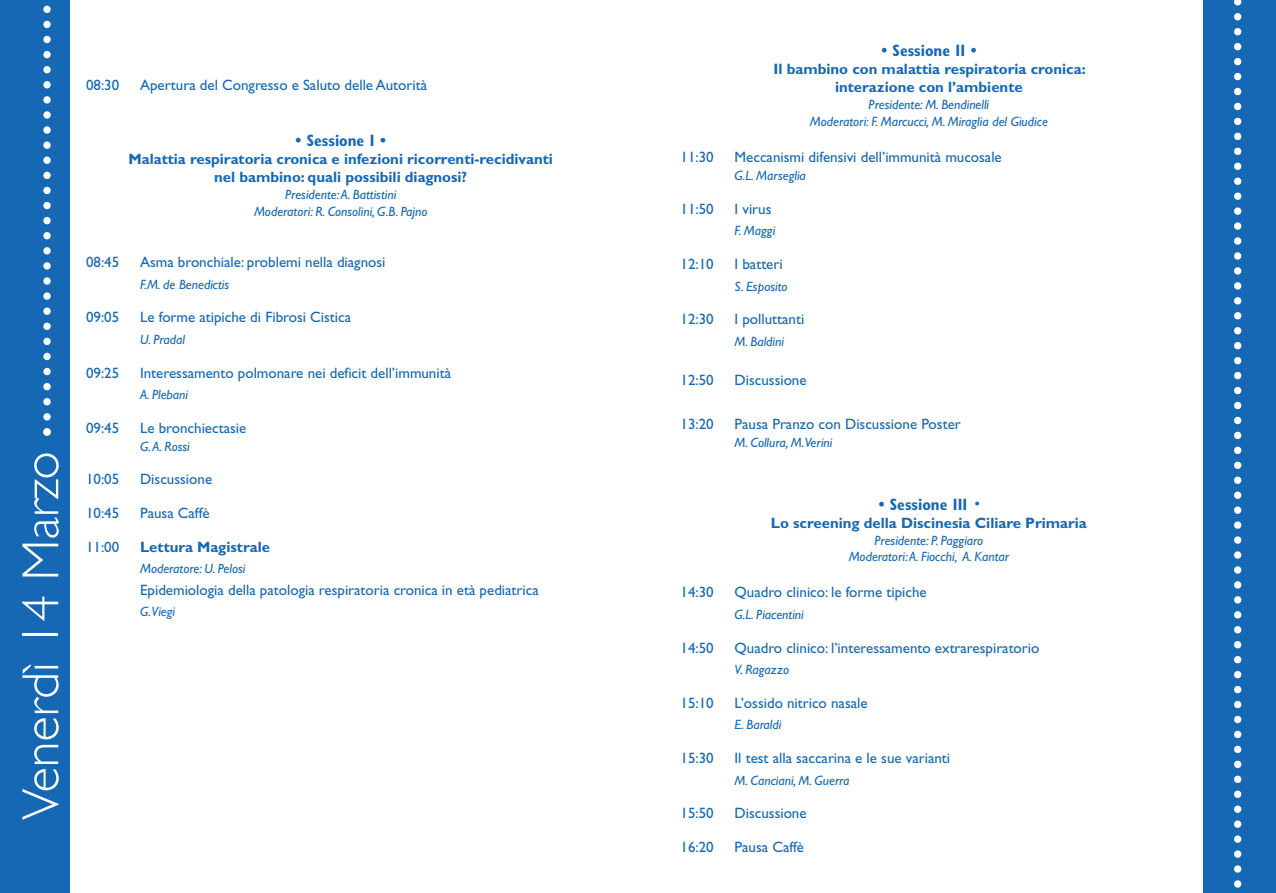
<style>
.page{position:relative;width:1276px;height:893px;background:#fff}
.page>*{position:absolute;margin:0;border:0;box-sizing:border-box;transform-origin:0 0}
.t1{font:300 52.5px "Gill Sans";color:#fff}
.t2{font:700 condensed 16.5px "Gill Sans";color:#1768b4}
.t3{font:15px "Gill Sans";color:#1768b4}
.t4{font:700 15px/18px "Gill Sans";color:#1768b4;text-align:center}
.t5{font:italic 13.5px/16.2px "Gill Sans";color:#1768b4;text-align:center}
.s1{font-family:"Helvetica";font-weight:400;font-stretch:normal;font-size:18px}
</style>
<div class="page">
<div style="left:0;top:0;width:70px;height:893px;background:#1768b4"></div>
<div style="left:1203px;top:0;width:73px;height:893px;background:#1768b4"></div>
<svg style="left:43px;top:5px;width:8px;height:431px"></svg>
<svg style="left:1234px;top:0;width:7px;height:888px"></svg>
<h1 class="t1" style="left:9px;top:820px;width:370px;rotate:-90deg">Venerdì 14 Marzo</h1>
<p class="t3" style="left:86px;top:79px;width:35px">08:30</p>
<p class="t3" style="left:140px;top:79px;width:289px">Apertura del Congresso e Saluto delle Autorità</p>
<p class="t2" style="left:296px;top:135px;width:92px">• Sessione I •</p>
<p class="t4" style="left:128px;top:152px;width:426px">Malattia respiratoria cronica e infezioni ricorrenti-recidivanti nel bambino: quali possibili diagnosi?</p>
<p class="t5" style="left:254px;top:188px;width:175px">Presidente:A. Battistini<br>Moderatori: R. Consolini, G.B. Pajno</p>
<p class="t3" style="left:86px;top:256px;width:35px">08:45</p>
<p class="t3" style="left:140px;top:256px;width:247px">Asma bronchiale: problemi nella diagnosi</p>
<p class="t5" style="left:140px;top:277px;width:91px">F.M. de Benedictis</p>
<p class="t3" style="left:86px;top:312px;width:35px">09:05</p>
<p class="t3" style="left:140px;top:312px;width:212px">Le forme atipiche di Fibrosi Cistica</p>
<p class="t5" style="left:140px;top:333px;width:46px">U. Pradal</p>
<p class="t3" style="left:86px;top:367px;width:35px">09:25</p>
<p class="t3" style="left:140px;top:367px;width:312px">Interessamento polmonare nei deficit dell’immunità</p>
<p class="t5" style="left:140px;top:388px;width:50px">A. Plebani</p>
<p class="t3" style="left:86px;top:422px;width:35px">09:45</p>
<p class="t3" style="left:140px;top:422px;width:108px">Le bronchiectasie</p>
<p class="t5" style="left:140px;top:439px;width:51px">G.A. Rossi</p>
<p class="t3" style="left:86px;top:474px;width:35px">10:05</p>
<p class="t3" style="left:140px;top:474px;width:74px">Discussione</p>
<p class="t3" style="left:86px;top:507px;width:35px">10:45</p>
<p class="t3" style="left:140px;top:507px;width:71px">Pausa Caffè</p>
<p class="t3" style="left:86px;top:541px;width:35px">11:00</p>
<p class="t4" style="left:140px;top:539px;width:131px">Lettura Magistrale</p>
<p class="t5" style="left:140px;top:562px;width:107px">Moderatore: U. Pelosi</p>
<p class="t3" style="left:140px;top:584px;width:400px">Epidemiologia della patologia respiratoria cronica in età pediatrica</p>
<p class="t5" style="left:140px;top:605px;width:37px">G.Viegi</p>
<p class="t2" style="left:881px;top:45px;width:97px">• Sessione II •</p>
<p class="t4" style="left:773px;top:62px;width:314px">Il bambino con malattia respiratoria cronica: interazione con l’ambiente</p>
<p class="t5" style="left:810px;top:98px;width:239px">Presidente: M. Bendinelli<br>Moderatori: F. Marcucci, M. Miraglia del Giudice</p>
<p class="t3" style="left:680px;top:151px;width:35px">11:30</p>
<p class="t3" style="left:734px;top:151px;width:269px">Meccanismi difensivi dell’immunità mucosale</p>
<p class="t5" style="left:734px;top:169px;width:73px">G.L. Marseglia</p>
<p class="t3" style="left:680px;top:203px;width:35px">11:50</p>
<p class="t3" style="left:734px;top:203px;width:38px">I virus</p>
<p class="t5" style="left:734px;top:224px;width:42px">F. Maggi</p>
<p class="t3" style="left:680px;top:258px;width:35px">12:10</p>
<p class="t3" style="left:734px;top:258px;width:50px">I batteri</p>
<p class="t5" style="left:734px;top:279px;width:55px">S. Esposito</p>
<p class="t3" style="left:680px;top:313px;width:35px">12:30</p>
<p class="t3" style="left:734px;top:313px;width:71px">I polluttanti</p>
<p class="t5" style="left:734px;top:334px;width:51px">M. Baldini</p>
<p class="t3" style="left:680px;top:375px;width:35px">12:50</p>
<p class="t3" style="left:734px;top:375px;width:74px">Discussione</p>
<p class="t3" style="left:680px;top:418px;width:35px">13:20</p>
<p class="t3" style="left:734px;top:418px;width:228px">Pausa Pranzo con Discussione Poster</p>
<p class="t5" style="left:734px;top:435px;width:99px">M. Collura, M.Verini</p>
<p class="t2" style="left:878px;top:498px;width:102px">• Sessione III <span class="s1">•</span></p>
<p class="t4" style="left:771px;top:515px;width:317px">Lo screening della Discinesia Ciliare Primaria</p>
<p class="t5" style="left:848px;top:533px;width:162px">Presidente: P. Paggiaro<br>Moderatori:A. Fiocchi, A. Kantar</p>
<p class="t3" style="left:680px;top:587px;width:35px">14:30</p>
<p class="t3" style="left:734px;top:587px;width:194px">Quadro clinico: le forme tipiche</p>
<p class="t5" style="left:734px;top:608px;width:71px">G.L. Piacentini</p>
<p class="t3" style="left:680px;top:642px;width:35px">14:50</p>
<p class="t3" style="left:734px;top:642px;width:306px">Quadro clinico: l’interessamento extrarespiratorio</p>
<p class="t5" style="left:734px;top:663px;width:56px">V. Ragazzo</p>
<p class="t3" style="left:680px;top:697px;width:35px">15:10</p>
<p class="t3" style="left:734px;top:697px;width:135px">L’ossido nitrico nasale</p>
<p class="t5" style="left:734px;top:718px;width:48px">E. Baraldi</p>
<p class="t3" style="left:680px;top:752px;width:35px">15:30</p>
<p class="t3" style="left:734px;top:752px;width:217px">Il test alla saccarina e le sue varianti</p>
<p class="t5" style="left:734px;top:773px;width:116px">M. Canciani, M. Guerra</p>
<p class="t3" style="left:680px;top:807px;width:35px">15:50</p>
<p class="t3" style="left:734px;top:807px;width:74px">Discussione</p>
<p class="t3" style="left:680px;top:841px;width:35px">16:20</p>
<p class="t3" style="left:734px;top:841px;width:71px">Pausa Caffè</p>
</div>
